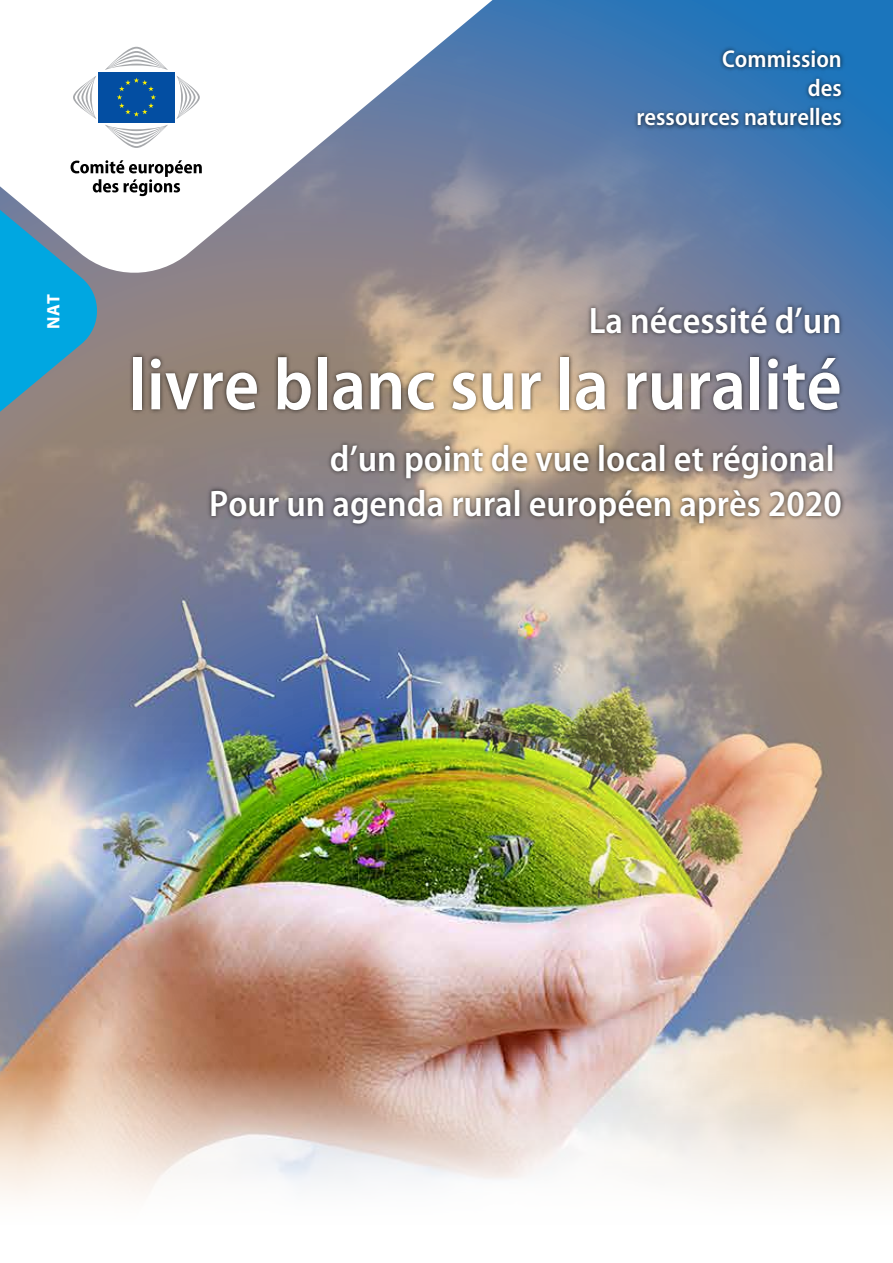
<style>
.page{position:relative;width:893px;height:1263px;background:#fff}
.page>*{position:absolute;margin:0;border:0;box-sizing:border-box;transform-origin:0 0}
.t1{font:600 semi-condensed 73.95px "Myriad Pro";color:#fff}
.t2{font:600 semi-condensed 37.05px/44.4px "Myriad Pro";color:#fff;text-align:right}
.t3{font:600 semi-condensed 24.3px/29.1px "Myriad Pro";color:#fff;text-align:right}
.t4{font:700 18px "Myriad Pro";color:#fff}
</style>
<div class="page">
<img style="left:0;top:0;width:893px;height:1012px">
<svg style="left:0;top:0;width:535px;height:279px"></svg>
<svg style="left:0;top:1012px;width:893px;height:187px"></svg>
<img style="left:582px;top:295px;width:267px;height:46px">
<img style="left:630px;top:40px;width:219px;height:98px">
<img style="left:202px;top:434px;width:647px;height:142px">
<img style="left:202px;top:341px;width:647px;height:93px">
<div style="left:96px;top:70px;width:80px;height:55px;background:#fff"></div>
<div style="left:98px;top:72px;width:76px;height:51px;background:#034ea2"></div>
<svg style="left:105px;top:47px;width:63px;height:23px"></svg>
<svg style="left:0;top:76px;width:202px;height:433px"></svg>
<p class="t4" style="left:42px;top:329px;width:37px;rotate:-90deg">NAT</p>
<p class="t3" style="left:637px;top:45px;width:207px">Commission<br>des<br>ressources naturelles</p>
<p class="t2" style="left:589px;top:299px;width:254px">La nécessité d’un</p>
<h1 class="t1" style="left:129px;top:344px;width:714px">livre blanc sur la ruralité</h1>
<p class="t2" style="left:209px;top:437px;width:634px">d’un point de vue local et régional<br>Pour un agenda rural européen après 2020</p>
</div>
